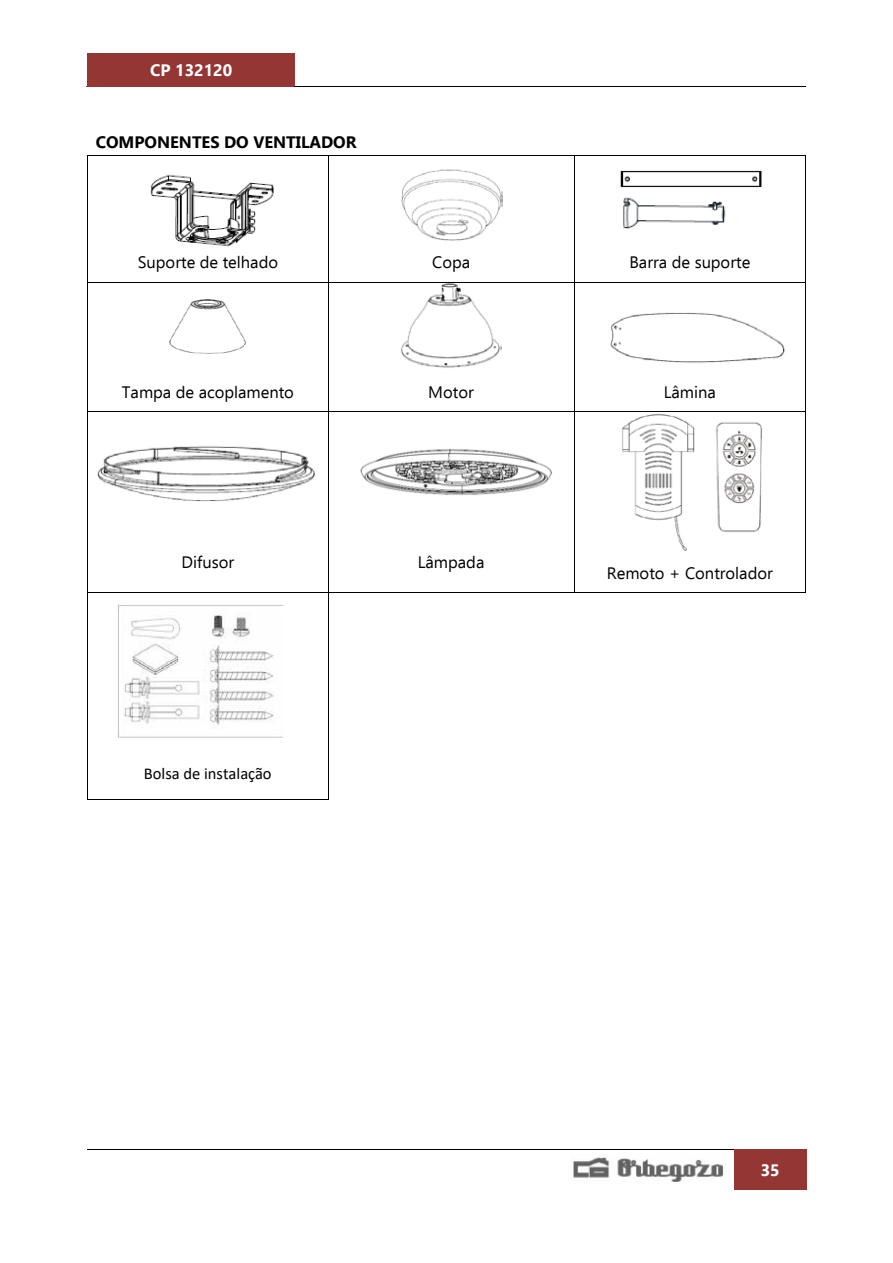
<style>
.page{position:relative;width:893px;height:1263px;background:#fff}
.page>*{position:absolute;margin:0;border:0;box-sizing:border-box;transform-origin:0 0}
.t1{font:16.5px "Ebrima";color:#000}
.t2{font:700 16.5px "Ebrima";color:#000}
.t3{font:16.5px "Calibri";color:#000}
.t4{font:700 16.5px "Ebrima";color:#fff}
</style>
<div class="page">
<div style="left:87px;top:53px;width:208px;height:33px;background:#943634"></div>
<hr style="left:86px;top:86px;width:209px;height:1px;background:#943634">
<hr style="left:295px;top:86px;width:511px;height:1px;background:#000">
<img style="left:573px;top:1157px;width:151px;height:25px">
<div style="left:734px;top:1150px;width:72px;height:40px;background:#943634"></div>
<hr style="left:87px;top:1149px;width:647px;height:1px;background:#000">
<div style="left:735px;top:1149px;width:71px;height:6px;background:#943634"></div>
<img style="left:150px;top:174px;width:124px;height:73px">
<img style="left:117px;top:605px;width:165px;height:133px">
<img style="left:401px;top:169px;width:101px;height:72px">
<img style="left:610px;top:312px;width:175px;height:51px">
<img style="left:360px;top:449px;width:192px;height:46px">
<img style="left:620px;top:170px;width:142px;height:59px">
<hr style="left:88px;top:155px;width:240px;height:1px;background:#000">
<hr style="left:328px;top:155px;width:246px;height:1px;background:#000">
<hr style="left:574px;top:155px;width:231px;height:1px;background:#000">
<hr style="left:87px;top:156px;width:1px;height:94px;background:#000">
<hr style="left:328px;top:156px;width:1px;height:94px;background:#000">
<hr style="left:574px;top:156px;width:1px;height:94px;background:#000">
<hr style="left:805px;top:156px;width:1px;height:94px;background:#000">
<hr style="left:87px;top:250px;width:1px;height:32px;background:#000">
<hr style="left:328px;top:250px;width:1px;height:32px;background:#000">
<hr style="left:574px;top:250px;width:1px;height:32px;background:#000">
<hr style="left:805px;top:250px;width:1px;height:32px;background:#000">
<img style="left:169px;top:299px;width:77px;height:55px">
<img style="left:401px;top:283px;width:101px;height:85px">
<hr style="left:88px;top:282px;width:240px;height:1px;background:#000">
<hr style="left:328px;top:282px;width:246px;height:1px;background:#000">
<hr style="left:574px;top:282px;width:231px;height:1px;background:#000">
<hr style="left:87px;top:282px;width:1px;height:98px;background:#000">
<hr style="left:328px;top:282px;width:1px;height:98px;background:#000">
<hr style="left:574px;top:282px;width:1px;height:98px;background:#000">
<hr style="left:805px;top:282px;width:1px;height:98px;background:#000">
<hr style="left:87px;top:380px;width:1px;height:31px;background:#000">
<hr style="left:328px;top:380px;width:1px;height:31px;background:#000">
<hr style="left:574px;top:380px;width:1px;height:31px;background:#000">
<hr style="left:805px;top:380px;width:1px;height:31px;background:#000">
<img style="left:97px;top:446px;width:219px;height:56px">
<img style="left:622px;top:414px;width:140px;height:137px">
<hr style="left:88px;top:411px;width:240px;height:1px;background:#000">
<hr style="left:328px;top:411px;width:246px;height:1px;background:#000">
<hr style="left:574px;top:411px;width:231px;height:1px;background:#000">
<hr style="left:87px;top:412px;width:1px;height:128px;background:#000">
<hr style="left:328px;top:412px;width:1px;height:128px;background:#000">
<hr style="left:574px;top:412px;width:1px;height:128px;background:#000">
<hr style="left:805px;top:412px;width:1px;height:128px;background:#000">
<hr style="left:87px;top:540px;width:1px;height:52px;background:#000">
<hr style="left:328px;top:540px;width:1px;height:52px;background:#000">
<hr style="left:574px;top:540px;width:1px;height:52px;background:#000">
<hr style="left:805px;top:540px;width:1px;height:52px;background:#000">
<hr style="left:88px;top:592px;width:240px;height:1px;background:#000">
<hr style="left:328px;top:592px;width:246px;height:1px;background:#000">
<hr style="left:574px;top:592px;width:231px;height:1px;background:#000">
<hr style="left:87px;top:593px;width:1px;height:206px;background:#000">
<hr style="left:88px;top:799px;width:240px;height:1px;background:#000">
<hr style="left:328px;top:593px;width:1px;height:206px;background:#000">
<p class="t4" style="left:150px;top:57px;width:84px">CP 132120</p>
<p class="t2" style="left:96px;top:129px;width:262px">COMPONENTES DO VENTILADOR</p>
<p class="t1" style="left:138px;top:250px;width:142px">Suporte de telhado</p>
<p class="t1" style="left:432px;top:250px;width:40px">Copa</p>
<p class="t1" style="left:629px;top:250px;width:122px">Barra de suporte</p>
<p class="t1" style="left:122px;top:380px;width:174px">Tampa de acoplamento</p>
<p class="t1" style="left:428px;top:380px;width:47px">Motor</p>
<p class="t1" style="left:664px;top:380px;width:54px">Lâmina</p>
<p class="t1" style="left:181px;top:550px;width:54px">Difusor</p>
<p class="t1" style="left:418px;top:550px;width:68px">Lâmpada</p>
<p class="t3" style="left:144px;top:762px;width:129px">Bolsa de instalação</p>
<p class="t1" style="left:607px;top:561px;width:167px">Remoto + Controlador</p>
<p class="t4" style="left:761px;top:1157px;width:21px">35</p>
</div>
